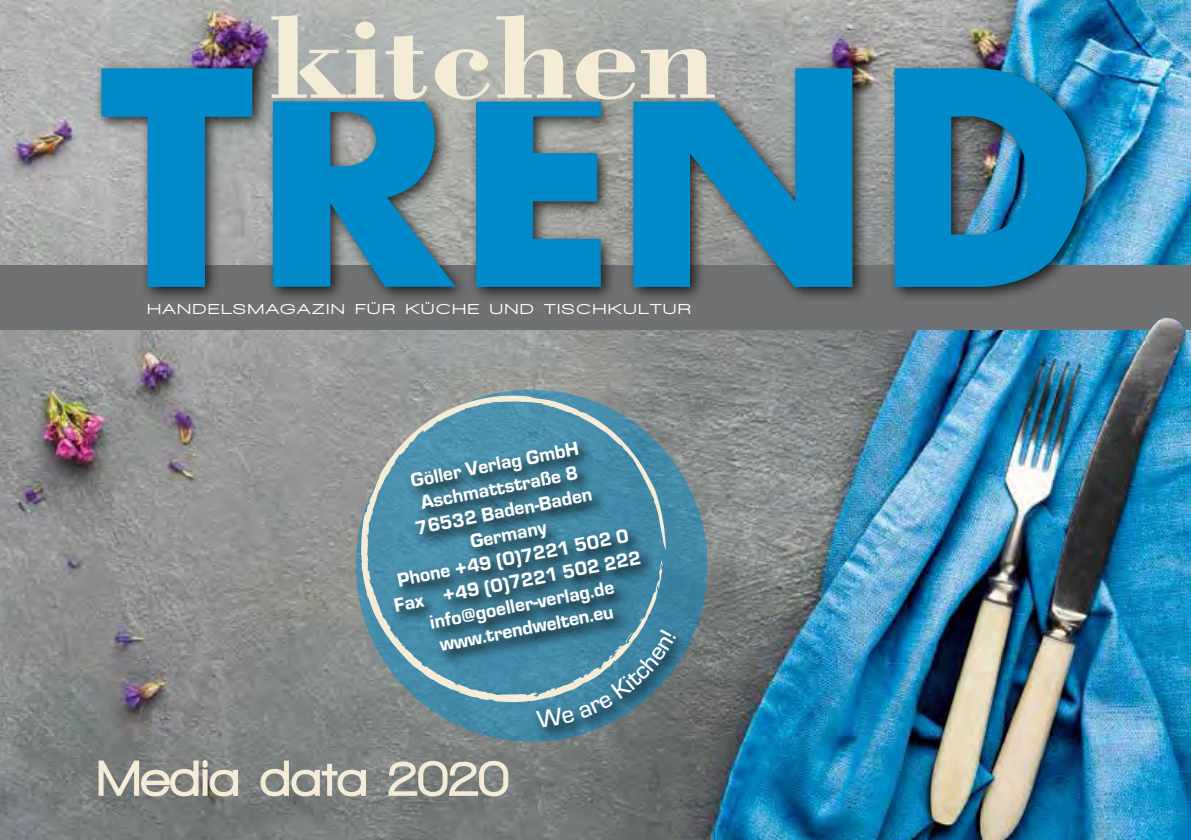
<style>
.page{position:relative;width:1191px;height:840px;background:#fff}
.page>*{position:absolute;margin:0;border:0;box-sizing:border-box;transform-origin:0 0}
.t1{font:900 52px "Walkway";letter-spacing:.03em;color:#f5ecd8}
.t2{font:800 20px/23.8px "Eurostile T";color:#fff;text-align:center}
.t3{font:900 14.6px "Walkway Expand";letter-spacing:.13em;color:#fff}
</style>
<div class="page">
<img style="left:0;top:0;width:1191px;height:839px">
<div style="left:0;top:264px;width:1191px;height:65px;background:#6f7172"></div>
<div style="left:93px;top:60px;width:1009px;height:243px;background:#000;opacity:.75"></div>
<svg style="left:101px;top:68px;width:151px;height:219px;background:#4a92b3"></svg>
<svg style="left:715px;top:68px;width:137px;height:219px;background:#328cb5"></svg>
<img style="left:894px;top:68px;width:192px;height:219px">
<svg style="left:271px;top:15px;width:444px;height:272px;background:#609cb4"></svg>
<img style="left:930px;top:317px;width:257px;height:522px">
<div style="left:356px;top:389px;width:351px;height:352px;background:#4289a8;border-radius:50%"></div>
<svg style="left:361px;top:393px;width:305px;height:309px"></svg>
<div style="left:390px;top:437px;width:266px;height:229px;background:#000;opacity:.89"></div>
<div style="left:532px;top:624px;width:159px;height:119px;background:#000;opacity:.84"></div>
<svg style="left:536px;top:628px;width:140px;height:100px"></svg>
<p class="t3" style="left:148px;top:301px;width:545px">HANDELSMAGAZIN FÜR KÜCHE UND TISCHKULTUR</p>
<p class="t2" style="left:369px;top:476px;width:253px;rotate:-11deg">Göller Verlag GmbH<br>Aschmattstraße 8<br>76532 Baden-Baden<br>Germany<br>Phone +49 (0)7221 502 0<br>Fax +49 (0)7221 502 222 info@goeller-verlag.de www.trendwelten.eu</p>
<h1 class="t1" style="left:98px;top:749px;width:413px">Media data 2020</h1>
</div>
